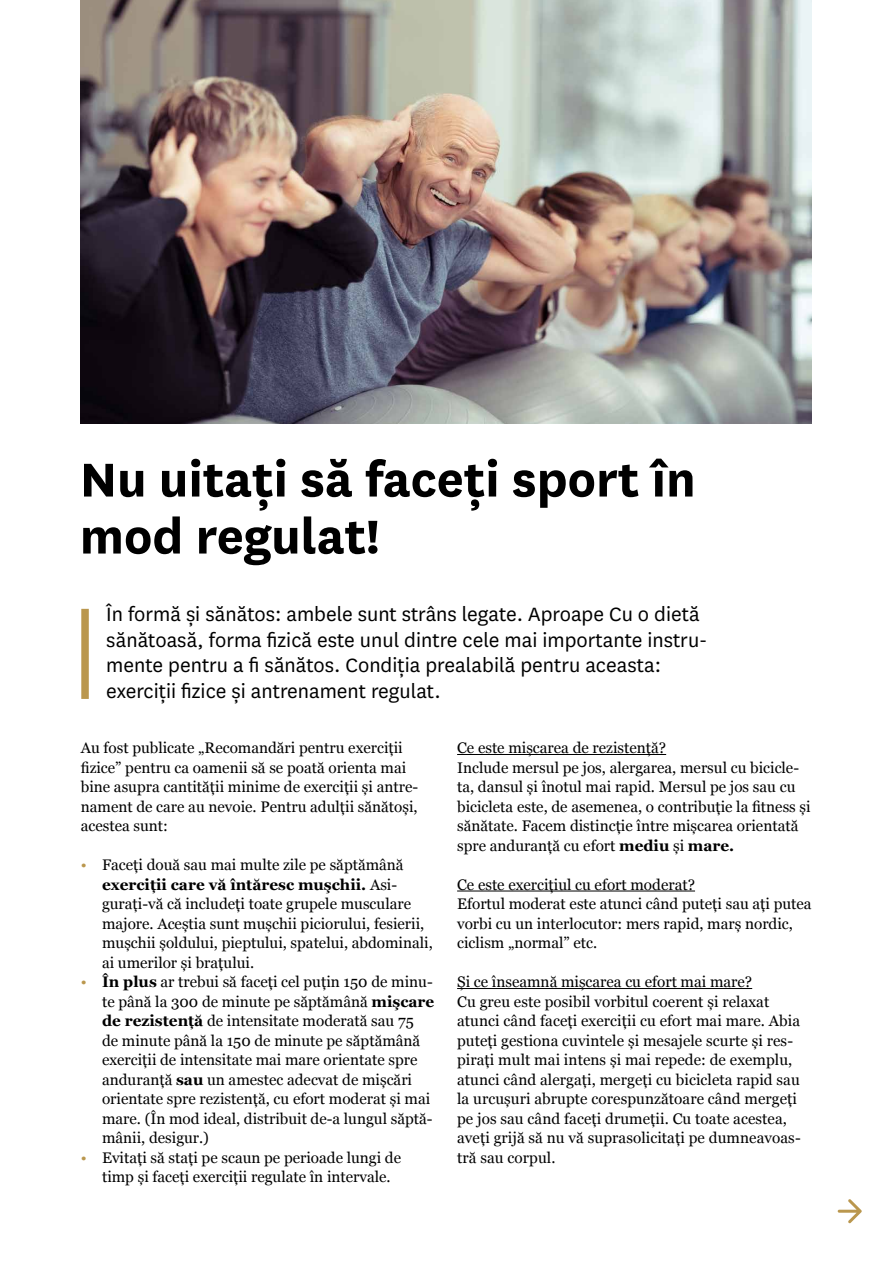
<style>
.page{position:relative;width:893px;height:1263px;background:#fff}
.page>*{position:absolute;margin:0;border:0;box-sizing:border-box;transform-origin:0 0}
.t1{font:700 55.5px/57px "National";color:#000}
.t2{font:22.5px/25.5px "National";color:#000}
.t3{font:15.3px/19.5px "Georgia";color:#000}
.s1{color:#ba974e}
.s2{font-weight:700}
</style>
<div class="page">
<img style="left:81px;top:0;width:731px;height:423px">
<div style="left:81px;top:609px;width:8px;height:90px;background:#ba974e"></div>
<hr style="left:457px;top:754px;width:209px;height:1px;background:#000">
<hr style="left:457px;top:891px;width:238px;height:1px;background:#000">
<hr style="left:457px;top:988px;width:295px;height:1px;background:#000">
<svg style="left:838px;top:1199px;width:24px;height:24px"></svg>
<h1 class="t1" style="left:80px;top:447px;width:617px">Nu uitaţi să faceţi sport în mod regulat!</h1>
<p class="t2" style="left:106px;top:601px;width:603px">În formă și sănătos: ambele sunt strâns legate. Aproape Cu o dietă sănătoasă, forma fizică este unul dintre cele mai importante instru&shy;mente pentru a fi sănătos. Condiţia prealabilă pentru aceasta: exerciţii fizice și antrenament regulat.</p>
<p class="t3" style="left:81px;top:737px;width:339px">Au fost publicate „Recomandări pentru exerciții fizice” pentru ca oamenii să se poată orienta mai bine asupra cantității minime de exerciții și antre&shy;nament de care au nevoie. Pentru adulții sănătoși, acestea sunt:</p>
<p class="t3" style="left:102px;top:854px;width:332px;text-indent:-21px"><span class="s1">•</span> Faceți două sau mai multe zile pe săptămână <span class="s2">exerciţii care vă întăresc muşchii.</span> Asi&shy;gurați-vă că includeți toate grupele musculare majore. Aceștia sunt mușchii piciorului, fesierii, mușchii șoldului, pieptului, spatelui, abdominali, ai umerilor și brațului.</p>
<p class="t3" style="left:102px;top:971px;width:334px;text-indent:-21px"><span class="s1">•</span> <span class="s2">În plus</span> ar trebui să faceți cel puțin 150 de minu&shy;te până la 300 de minute pe săptămână <span class="s2">mişcare de rezistenţă</span> de intensitate moderată sau 75<br>de minute până la 150 de minute pe săptămână exerciții de intensitate mai mare orientate spre anduranță <span class="s2">sau</span> un amestec adecvat de mișcări orientate spre rezistență, cu efort moderat și mai mare. (În mod ideal, distribuit de-a lungul săptă&shy;mânii, desigur.)</p>
<p class="t3" style="left:102px;top:1147px;width:301px;text-indent:-21px"><span class="s1">•</span> Evitați să stați pe scaun pe perioade lungi de timp și faceți exerciții regulate în intervale.</p>
<p class="t3" style="left:457px;top:737px;width:355px">Ce este mișcarea de rezistență?<br>Include mersul pe jos, alergarea, mersul cu bicicle&shy;ta, dansul și înotul mai rapid. Mersul pe jos sau cu bicicleta este, de asemenea, o contribuție la fitness și sănătate. Facem distincție între mișcarea orientată spre anduranță cu efort <span class="s2">mediu</span> și <span class="s2">mare.</span></p>
<p class="t3" style="left:457px;top:874px;width:356px">Ce este exercițiul cu efort moderat?<br>Efortul moderat este atunci când puteți sau ați putea vorbi cu un interlocutor: mers rapid, marș nordic, ciclism „normal” etc.</p>
<p class="t3" style="left:457px;top:971px;width:345px">Și ce înseamnă mișcarea cu efort mai mare?<br>Cu greu este posibil vorbitul coerent și relaxat atunci când faceți exerciții cu efort mai mare. Abia puteți gestiona cuvintele și mesajele scurte și res&shy;pirați mult mai intens și mai repede: de exemplu, atunci când alergați, mergeți cu bicicleta rapid sau la urcușuri abrupte corespunzătoare când mergeți pe jos sau când faceți drumeții. Cu toate acestea, aveți grijă să nu vă suprasolicitați pe dumneavoas&shy;tră sau corpul.</p>
</div>
